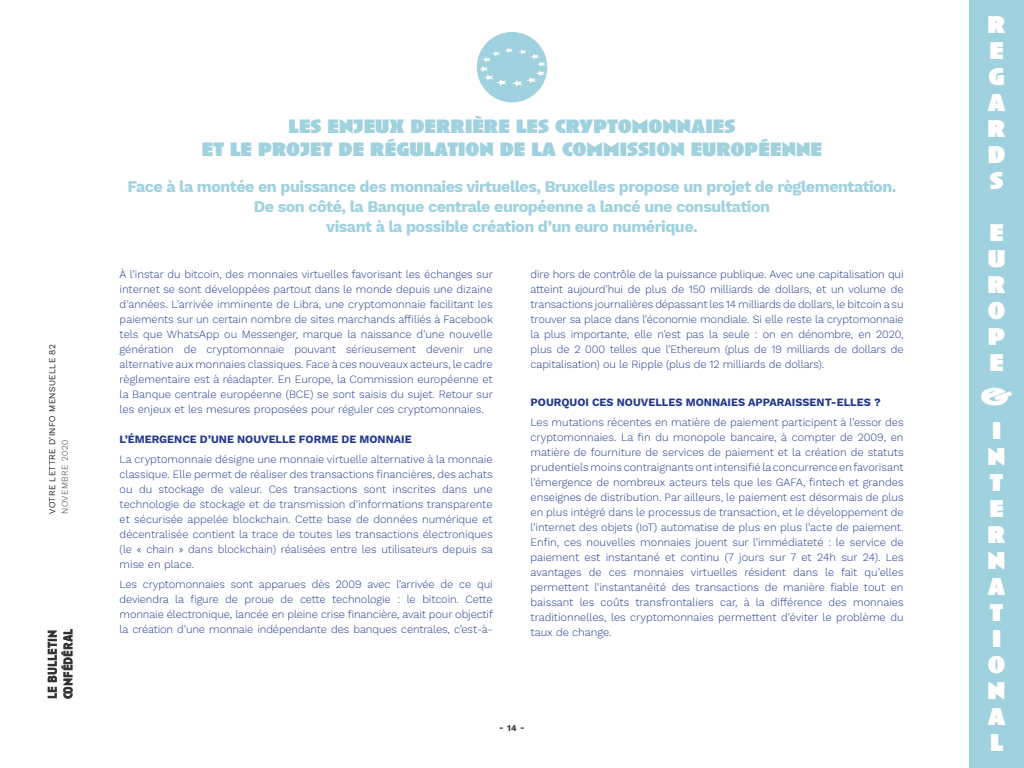
<style>
.page{position:relative;width:1024px;height:768px;background:#fff}
.page>*{position:absolute;margin:0;border:0;box-sizing:border-box;transform-origin:0 0}
.t1{font:900 25px/26px "Anisette";color:#fff;text-align:justify}
.t2{font:900 20px/23px "Anisette";color:#9fd1de;text-align:center}
.t3{font:700 16px/20px "Work Sans";letter-spacing:-.03em;color:#9fd1de;text-align:center}
.t4{font:700 13px/15.6px "Anisette Pro";color:#353333}
.t5{font:300 11px/15px "Work Sans";color:#213a8f;text-align:justify}
.t6{font:700 11px "Work Sans";color:#213a8f}
.t7{font:300 8.6px "Work Sans";letter-spacing:.05em;color:#353333}
.t8{font:700 8.6px "Work Sans";color:#353333}
</style>
<div class="page">
<div style="left:969px;top:0;width:55px;height:768px;background:#9fd1de"></div>
<div style="left:477px;top:32px;width:70px;height:70px;background:#9fd1de;border-radius:50%"></div>
<svg style="left:479px;top:48px;width:67px;height:38px"></svg>
<p class="t7" style="left:47px;top:514px;width:171px;rotate:-90deg">VOTRE LETTRE D’INFO MENSUELLE 82</p>
<p class="t7" style="left:60px;top:514px;width:76px;rotate:-90deg">NOVEMBRE 2020</p>
<p class="t4" style="left:44px;top:699px;width:72px;rotate:-90deg">le bulletin confédéral</p>
<h2 class="t2" style="left:202px;top:115px;width:622px">LES ENJEUX DERRIÈRE LES CRYPTOMONNAIES<br>ET LE PROJET DE RÉGULATION DE LA COMMISSION EUROPÉENNE</h2>
<h3 class="t3" style="left:128px;top:177px;width:770px">Face à la montée en puissance des monnaies virtuelles, Bruxelles propose un projet de règlementation.<br>De son côté, la Banque centrale européenne a lancé une consultation<br>visant à la possible création d’un euro numérique.</h3>
<p class="t5" style="left:120px;top:267px;width:375px">À l’instar du bitcoin, des monnaies virtuelles favorisant les échanges sur internet se sont développées partout dans le monde depuis une dizaine d’années. L’arrivée imminente de Libra, une cryptomonnaie facilitant les paiements sur un certain nombre de sites marchands affiliés à Facebook tels que WhatsApp ou Messenger, marque la naissance d’une nouvelle génération de cryptomonnaie pouvant sérieusement devenir une alternative aux monnaies classiques. Face à ces nouveaux acteurs, le cadre règlementaire est à réadapter. En Europe, la Commission européenne et la Banque centrale européenne (BCE) se sont saisis du sujet. Retour sur les enjeux et les mesures proposées pour réguler ces cryptomonnaies.</p>
<p class="t6" style="left:120px;top:433px;width:294px">L’ÉMERGENCE D’UNE NOUVELLE FORME DE MONNAIE</p>
<p class="t5" style="left:120px;top:452px;width:375px">La cryptomonnaie désigne une monnaie virtuelle alternative à la monnaie classique. Elle permet de réaliser des transactions financières, des achats ou du stockage de valeur. Ces transactions sont inscrites dans une technologie de stockage et de transmission d’informations transparente et sécurisée appelée blockchain. Cette base de données numérique et décentralisée contient la trace de toutes les transactions électroniques (le « chain » dans blockchain) réalisées entre les utilisateurs depuis sa mise en place.</p>
<p class="t5" style="left:120px;top:578px;width:375px">Les cryptomonnaies sont apparues dès 2009 avec l’arrivée de ce qui deviendra la figure de proue de cette technologie : le bitcoin. Cette monnaie électronique, lancée en pleine crise financière, avait pour objectif la création d’une monnaie indépendante des banques centrales, c’est-à-</p>
<p class="t5" style="left:531px;top:268px;width:374px">dire hors de contrôle de la puissance publique. Avec une capitalisation qui atteint aujourd’hui de plus de 150 milliards de dollars, et un volume de transactions journalières dépassant les 14 milliards de dollars, le bitcoin a su trouver sa place dans l’économie mondiale. Si elle reste la cryptomonnaie la plus importante, elle n’est pas la seule : on en dénombre, en 2020, plus de 2 000 telles que l’Ethereum (plus de 19 milliards de dollars de capitalisation) ou le Ripple (plus de 12 milliards de dollars).</p>
<p class="t6" style="left:531px;top:396px;width:352px">POURQUOI CES NOUVELLES MONNAIES APPARAISSENT-ELLES ?</p>
<p class="t5" style="left:531px;top:416px;width:375px">Les mutations récentes en matière de paiement participent à l’essor des cryptomonnaies. La fin du monopole bancaire, à compter de 2009, en matière de fourniture de services de paiement et la création de statuts prudentiels moins contraignants ont intensifié la concurrence en favorisant l’émergence de nombreux acteurs tels que les GAFA, fintech et grandes enseignes de distribution. Par ailleurs, le paiement est désormais de plus en plus intégré dans le processus de transaction, et le développement de l’internet des objets (IoT) automatise de plus en plus l’acte de paiement.<br>Enfin, ces nouvelles monnaies jouent sur l’immédiateté : le service de paiement est instantané et continu (7 jours sur 7 et 24h sur 24). Les avantages de ces monnaies virtuelles résident dans le fait qu’elles permettent l’instantanéité des transactions de manière fiable tout en baissant les coûts transfrontaliers car, à la différence des monnaies traditionnelles, les cryptomonnaies permettent d’éviter le problème du taux de change.</p>
<p class="t8" style="left:499px;top:723px;width:27px">- 14 -</p>
<h1 class="t1" style="left:988px;top:12px;width:20px">R E G A R D S</h1>
<h1 class="t1" style="left:988px;top:220px;width:20px">E U R O P E</h1>
<h1 class="t1" style="left:980px;top:380px;width:35px;line-height:34px;text-align:center">&amp;<br>I</h1>
<h1 class="t1" style="left:988px;top:444px;width:20px;text-align:left">N<br>T<br>E<br>R<br>N<br>A<br>T<br>I<br>O<br>N<br>A<br>L</h1>
</div>
